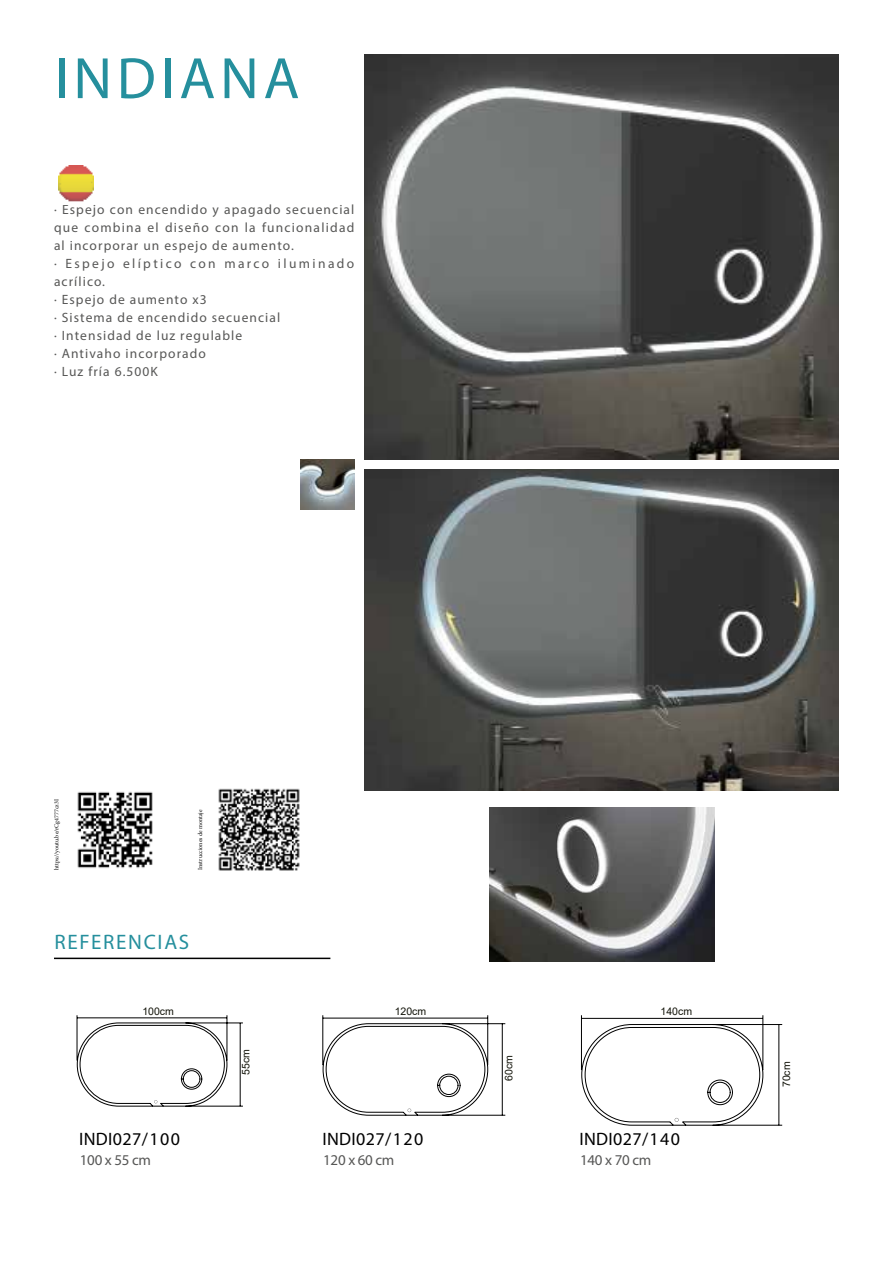
<style>
.page{position:relative;width:893px;height:1263px;background:#fff}
.page>*{position:absolute;margin:0;border:0;box-sizing:border-box;transform-origin:0 0}
.t1{font:58.8px "Myriad Pro";letter-spacing:.08em;color:#258f9d}
.t2{font:21px "Myriad Pro";letter-spacing:.08em;color:#258f9d}
.t3{font:18px "Myriad Pro";letter-spacing:.02em;color:#000}
.t4{font:15px "Myriad Pro";letter-spacing:-.02em;color:#575756}
.t5{font:13.5px/18px "Myriad Pro";letter-spacing:.08em;color:#575756}
.t6{font:10.5px "Arial";color:#121309}
.t7{font:6px "Minion Pro";color:#000}
</style>
<div class="page">
<img style="left:364px;top:54px;width:475px;height:405px">
<img style="left:489px;top:808px;width:225px;height:153px">
<img style="left:77px;top:791px;width:76px;height:77px">
<img style="left:364px;top:470px;width:475px;height:321px">
<svg style="left:76px;top:1015px;width:167px;height:92px"></svg>
<svg style="left:322px;top:1015px;width:184px;height:101px"></svg>
<svg style="left:581px;top:1015px;width:202px;height:111px"></svg>
<hr style="left:54px;top:958px;width:276px;height:1px;background:#000">
<img style="left:301px;top:459px;width:53px;height:51px">
<img style="left:58px;top:166px;width:36px;height:36px">
<img style="left:218px;top:788px;width:82px;height:83px">
<h1 class="t1" style="left:55px;top:42px;width:246px">INDIANA</h1>
<p class="t5" style="left:54px;top:201px;width:302px">· Espejo con encendido y apagado secuencial que combina el diseño con la funcionalidad al incorporar un espejo de aumento.<br>· Espejo elíptico con marco iluminado acrílico.<br>· Espejo de aumento x3<br>· Sistema de encendido secuencial<br>· Intensidad de luz regulable<br>· Antivaho incorporado<br>· Luz fría 6.500K</p>
<p class="t7" style="left:52px;top:870px;width:72px;rotate:-90deg">https://youtu.be/rCg4777cz3I</p>
<p class="t7" style="left:196px;top:870px;width:62px;rotate:-90deg">Instrucciones de montaje</p>
<h2 class="t2" style="left:54px;top:929px;width:136px">REFERENCIAS</h2>
<p class="t6" style="left:142px;top:1004px;width:33px">100cm</p>
<h3 class="t3" style="left:79px;top:1127px;width:102px">INDI027/100</h3>
<p class="t4" style="left:80px;top:1151px;width:73px">100 x 55 cm</p>
<p class="t6" style="left:239px;top:1075px;width:27px;rotate:-90deg">55cm</p>
<p class="t6" style="left:395px;top:1004px;width:33px">120cm</p>
<h3 class="t3" style="left:322px;top:1127px;width:102px">INDI027/120</h3>
<p class="t4" style="left:323px;top:1151px;width:73px">120 x 60 cm</p>
<p class="t6" style="left:502px;top:1081px;width:27px;rotate:-90deg">60cm</p>
<p class="t6" style="left:661px;top:1004px;width:33px">140cm</p>
<h3 class="t3" style="left:579px;top:1127px;width:102px">INDI027/140</h3>
<p class="t4" style="left:580px;top:1151px;width:73px">140 x 70 cm</p>
<p class="t6" style="left:779px;top:1087px;width:27px;rotate:-90deg">70cm</p>
</div>
